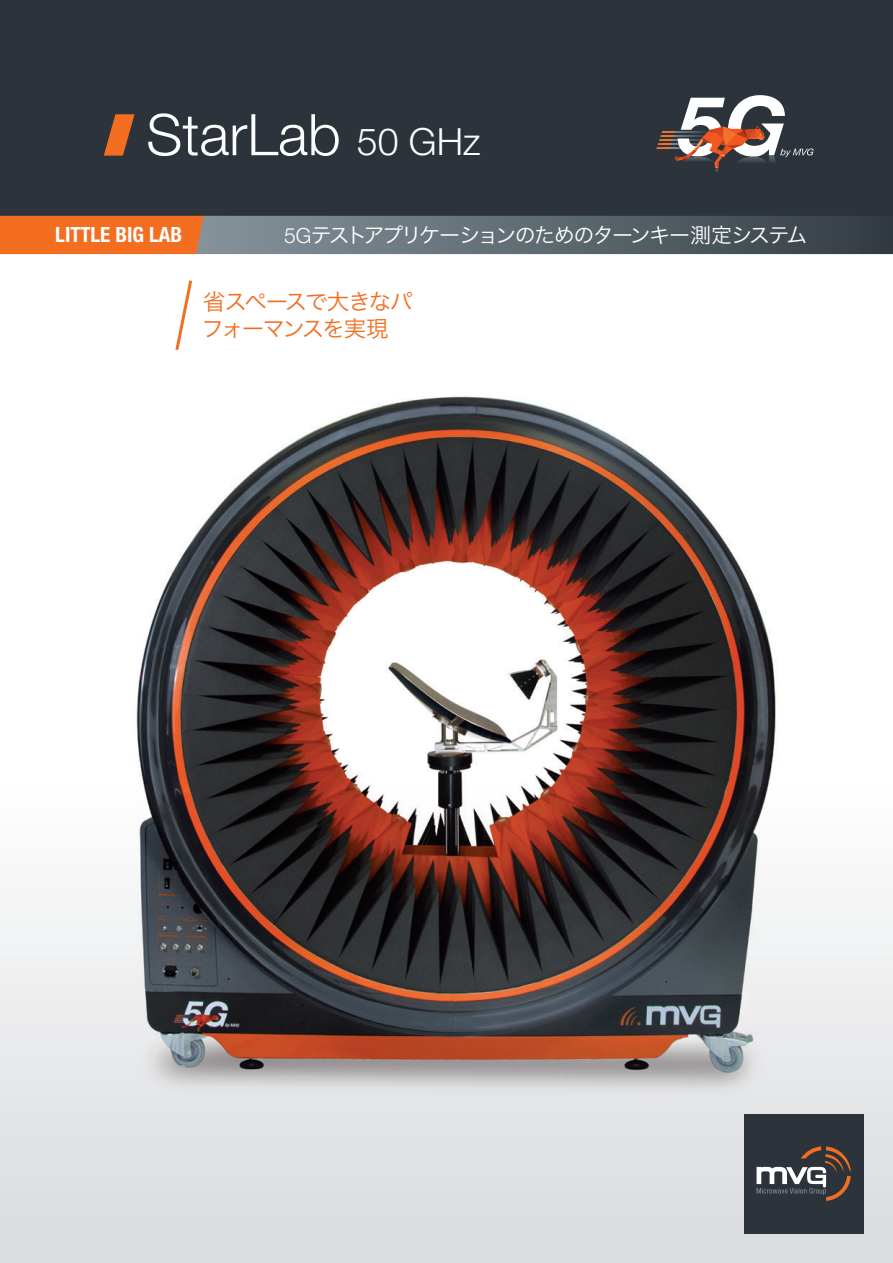
<style>
.page{position:relative;width:893px;height:1263px;background:#fff}
.page>*{position:absolute;margin:0;border:0;box-sizing:border-box;transform-origin:0 0}
.t1{font:300 57.45px "Helvetica Neue";color:#fff}
.Hint{font:22.5px/27px "Hira Kaku Pro N W3";letter-spacing:-.085em;color:#f36e21}
.t2{font:21px "Hira Kaku Pro N W3";letter-spacing:-.08em;color:#fff}
.Hint-2{font:700 condensed 21px "Helvetica Neue LT Std";color:#fff}
.s1{font-size:37.5px}
.s2{font-family:"Helvetica Neue LT Std";font-weight:300}
</style>
<div class="page">
<img style="left:0;top:254px;width:893px;height:1009px">
<div style="left:0;top:0;width:893px;height:224px;background:#2c333a"></div>
<svg style="left:104px;top:114px;width:31px;height:42px"></svg>
<svg style="left:656px;top:95px;width:157px;height:77px"></svg>
<svg style="left:0;top:216px;width:893px;height:38px;background:#7e695d"></svg>
<div style="left:744px;top:1114px;width:119px;height:119px;background:#2c333a"></div>
<svg style="left:756px;top:1146px;width:95px;height:55px"></svg>
<svg style="left:173px;top:277px;width:21px;height:76px"></svg>
<p class="t1" style="left:146px;top:100px;width:336px">StarLab <span class="s1">50 GHz</span></p>
<p class="Hint-2" style="left:55px;top:221px;width:129px">LITTLE BIG LAB</p>
<p class="t2" style="left:284px;top:217px;width:525px"><span class="s2">5G</span>テストアプリケーションのためのターンキー測定システム</p>
<p class="Hint" style="left:201px;top:286px;width:213px">省スペースで大きなパフォーマンスを実現</p>
</div>
